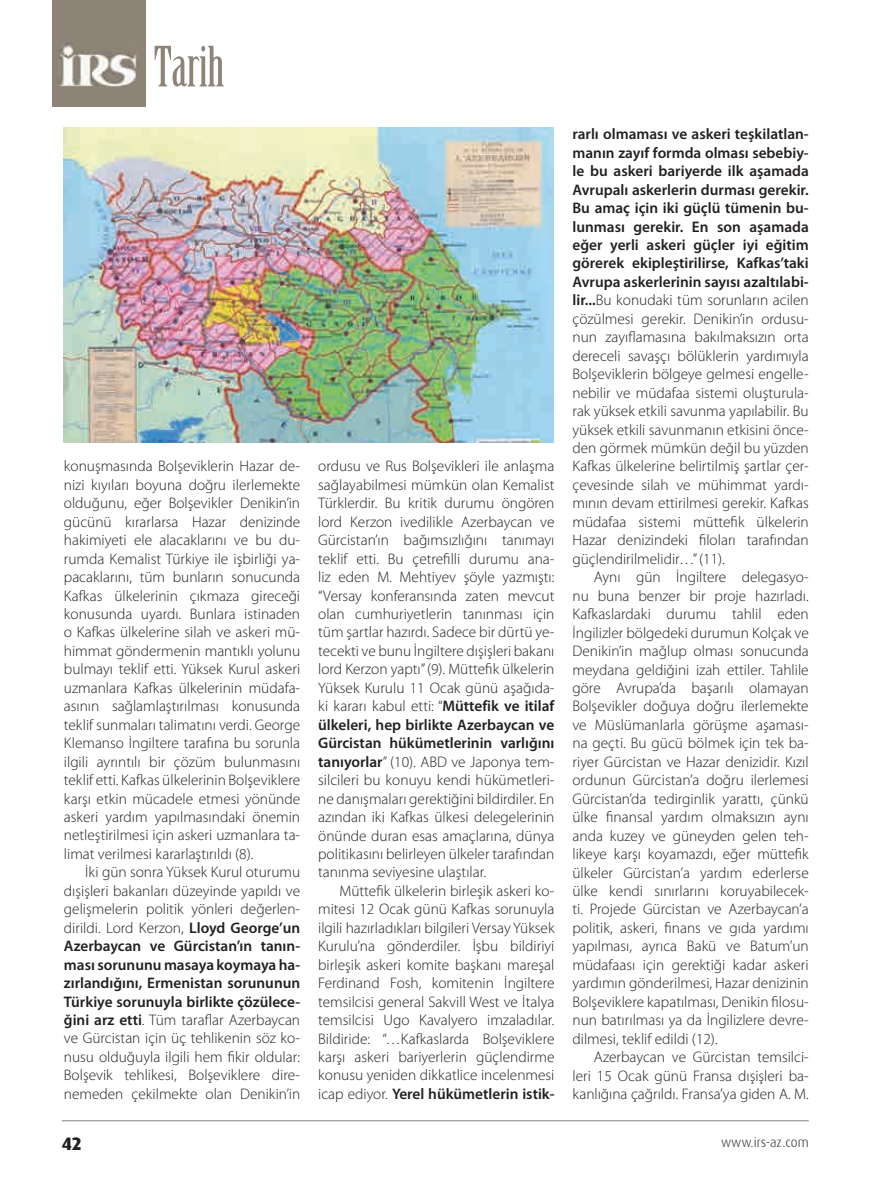
<style>
.page{position:relative;width:894px;height:1191px;background:#fff}
.page>*{position:absolute;margin:0;border:0;box-sizing:border-box;transform-origin:0 0}
.t1{font:54.15px "Birch Std";color:#8d8477}
.t2{font:800 18px "Dax Pro";color:#231f20}
.t3{font:300 15.3px/18.5px "Myriad Pro";color:#231f20;text-align:justify}
.t4{font:300 13.5px "Dax Pro";color:#231f20}
.s1{font-weight:600}
</style>
<div class="page">
<hr style="left:62px;top:1120px;width:746px;height:1px;background:#808285">
<div style="left:52px;top:0;width:94px;height:106px;background:#8d8477"></div>
<img style="left:58px;top:43px;width:79px;height:43px">
<img style="left:64px;top:128px;width:489px;height:315px">
<h1 class="t1" style="left:154px;top:36px;width:72px">Tarih</h1>
<p class="t3" style="left:64px;top:457px;width:238px">konuşmasında Bolşeviklerin Hazar de&shy;nizi kıyıları boyuna doğru ilerlemekte olduğunu, eğer Bolşevikler Denikin’in gücünü kırarlarsa Hazar denizinde hakimiyeti ele alacaklarını ve bu du&shy;rumda Kemalist Türkiye ile işbirliği ya&shy;pacaklarını, tüm bunların sonucunda Kafkas ülkelerinin çıkmaza gireceği konusunda uyardı. Bunlara istinaden o Kafkas ülkelerine silah ve askeri mü&shy;himmat göndermenin mantıklı yolunu bulmayı teklif etti. Yüksek Kurul askeri uzmanlara Kafkas ülkelerinin müdafa&shy;asının sağlamlaştırılması konusunda teklif sunmaları talimatını verdi. George Klemanso İngiltere tarafına bu sorunla ilgili ayrıntılı bir çözüm bulunmasını teklif etti. Kafkas ülkelerinin Bolşeviklere karşı etkin mücadele etmesi yönünde askeri yardım yapılmasındaki önemin netleştirilmesi için askeri uzmanlara ta&shy;limat verilmesi kararlaştırıldı (8).</p>
<p class="t3" style="left:64px;top:863px;width:238px;text-indent:21px">İki gün sonra Yüksek Kurul oturumu dışişleri bakanları düzeyinde yapıldı ve gelişmelerin politik yönleri değerlen&shy;dirildi. Lord Kerzon, <span class="s1">Lloyd George’un Azerbaycan ve Gürcistan’ın tanın&shy;ması sorununu masaya koymaya ha&shy;zırlandığını, Ermenistan sorununun Türkiye sorunuyla birlikte çözülece&shy;ğini arz etti</span>. Tüm taraflar Azerbaycan ve Gürcistan için üç tehlikenin söz ko&shy;nusu olduğuyla ilgili hem fikir oldular:<br>Bolşevik tehlikesi, Bolşeviklere dire&shy;nemeden çekilmekte olan Denikin’in</p>
<p class="t3" style="left:318px;top:457px;width:238px">ordusu ve Rus Bolşevikleri ile anlaşma sağlayabilmesi mümkün olan Kemalist Türklerdir. Bu kritik durumu öngören lord Kerzon ivedilikle Azerbaycan ve Gürcistan’ın bağımsızlığını tanımayı teklif etti. Bu çetrefilli durumu ana&shy;liz eden M. Mehtiyev şöyle yazmıştı: “Versay konferansında zaten mevcut olan cumhuriyetlerin tanınması için tüm şartlar hazırdı. Sadece bir dürtü ye&shy;tecekti ve bunu İngiltere dışişleri bakanı lord Kerzon yaptı” (9). Müttefik ülkelerin Yüksek Kurulu 11 Ocak günü aşağıda&shy;ki kararı kabul etti: “<span class="s1">Müttefik ve itilaf ülkeleri, hep birlikte Azerbaycan ve Gürcistan hükümetlerinin varlığını tanıyorlar</span>” (10). ABD ve Japonya tem&shy;silcileri bu konuyu kendi hükümetleri&shy;ne danışmaları gerektiğini bildirdiler. En azından iki Kafkas ülkesi delegelerinin önünde duran esas amaçlarına, dünya politikasını belirleyen ülkeler tarafından tanınma seviyesine ulaştılar.</p>
<p class="t3" style="left:318px;top:882px;width:238px;text-indent:21px">Müttefik ülkelerin birleşik askeri ko&shy;mitesi 12 Ocak günü Kafkas sorunuyla ilgili hazırladıkları bilgileri Versay Yüksek Kurulu’na gönderdiler. İşbu bildiriyi birleşik askeri komite başkanı mareşal Ferdinand Fosh, komitenin İngiltere temsilcisi general Sakvill West ve İtalya temsilcisi Ugo Kavalyero imzaladılar.<br>Bildiride: “…Kafkaslarda Bolşeviklere karşı askeri bariyerlerin güçlendirme konusu yeniden dikkatlice incelenmesi icap ediyor. <span class="s1">Yerel hükümetlerin istik-</span></p>
<p class="t3" style="left:572px;top:125px;width:238px"><span class="s1">rarlı olmaması ve askeri teşkilatlan&shy;manın zayıf formda olması sebebiy&shy;le bu askeri bariyerde ilk aşamada Avrupalı askerlerin durması gerekir.<br>Bu amaç için iki güçlü tümenin bu&shy;lunması gerekir. En son aşamada eğer yerli askeri güçler iyi eğitim görerek ekipleştirilirse, Kafkas’taki Avrupa askerlerinin sayısı azaltılabi&shy;lir...</span>Bu konudaki tüm sorunların acilen çözülmesi gerekir. Denikin’in ordusu&shy;nun zayıflamasına bakılmaksızın orta dereceli savaşçı bölüklerin yardımıyla Bolşeviklerin bölgeye gelmesi engelle&shy;nebilir ve müdafaa sistemi oluşturula&shy;rak yüksek etkili savunma yapılabilir. Bu yüksek etkili savunmanın etkisini önce&shy;den görmek mümkün değil bu yüzden Kafkas ülkelerine belirtilmiş şartlar çer&shy;çevesinde silah ve mühimmat yardı&shy;mının devam ettirilmesi gerekir. Kafkas müdafaa sistemi müttefik ülkelerin Hazar denizindeki filoları tarafından güçlendirilmelidir…” (11).</p>
<p class="t3" style="left:572px;top:568px;width:238px;text-indent:21px">Aynı gün İngiltere delegasyo&shy;nu buna benzer bir proje hazırladı.<br>Kafkaslardaki durumu tahlil eden İngilizler bölgedeki durumun Kolçak ve Denikin’in mağlup olması sonucunda meydana geldiğini izah ettiler. Tahlile göre Avrupa’da başarılı olamayan Bolşevikler doğuya doğru ilerlemekte ve Müslümanlarla görüşme aşaması&shy;na geçti. Bu gücü bölmek için tek ba&shy;riyer Gürcistan ve Hazar denizidir. Kızıl ordunun Gürcistan’a doğru ilerlemesi Gürcistan’da tedirginlik yarattı, çünkü ülke finansal yardım olmaksızın aynı anda kuzey ve güneyden gelen teh&shy;likeye karşı koyamazdı, eğer müttefik ülkeler Gürcistan’a yardım ederlerse ülke kendi sınırlarını koruyabilecek&shy;ti. Projede Gürcistan ve Azerbaycan’a politik, askeri, finans ve gıda yardımı yapılması, ayrıca Bakü ve Batum’un müdafaası için gerektiği kadar askeri yardımın gönderilmesi, Hazar denizinin Bolşeviklere kapatılması, Denikin filosu&shy;nun batırılması ya da İngilizlere devre&shy;dilmesi, teklif edildi (12).</p>
<p class="t3" style="left:572px;top:1048px;width:238px;text-indent:21px">Azerbaycan ve Gürcistan temsilci&shy;leri 15 Ocak günü Fransa dışişleri ba&shy;kanlığına çağrıldı. Fransa’ya giden A. M.</p>
<p class="t2" style="left:62px;top:1132px;width:21px">42</p>
<p class="t4" style="left:720px;top:1133px;width:89px">www.irs-az.com</p>
</div>
